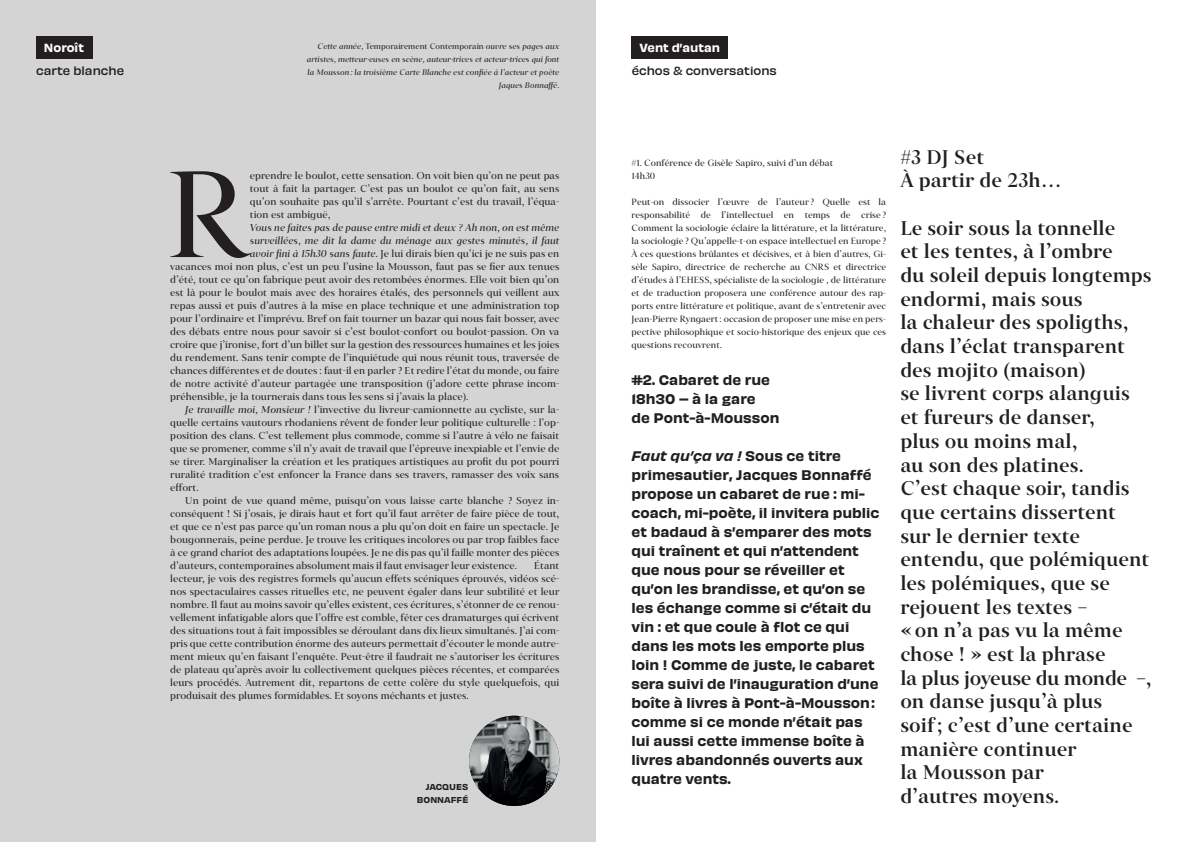
<style>
.page{position:relative;width:1191px;height:842px;background:#fff}
.page>*{position:absolute;margin:0;border:0;box-sizing:border-box;transform-origin:0 0}
.t1{font:121.4px "Carot Display";color:#231f20}
.t2{font:500 19.7px/23.7px "Carot Display";color:#231f20}
.t3{font:13px/19px "Obviously Semi";color:#231f20}
.t4{font:500 11px "Obviously";color:#231f20}
.t5{font:11px "Obviously Semi";color:#fff}
.t6{font:10px/13px "Carot Display";color:#231f20;text-align:justify}
.t7{font:italic 10px "Carot Display";color:#231f20}
.t8{font:9px/13px "Carot Display";color:#231f20}
.t9{font:italic 8px/13px "Carot Display";color:#231f20;text-align:right}
.t10{font:8px/13px "Obviously Semi";color:#231f20;text-align:right}
.s1{font-style:normal}
.s2{font-style:italic}
</style>
<div class="page">
<div style="left:0;top:0;width:595px;height:842px;background:#d5d4d5"></div>
<div style="left:36px;top:36px;width:56px;height:23px;background:#231f20"></div>
<div style="left:631px;top:36px;width:97px;height:23px;background:#231f20"></div>
<img style="left:469px;top:716px;width:90px;height:90px;border-radius:45px">
<p class="t5" style="left:44px;top:39px;width:42px">Noroît</p>
<p class="t9" style="left:317px;top:40px;width:243px">Cette année, <span class="s1">Temporairement Contemporain</span> ouvre ses pages aux</p>
<p class="t5" style="left:639px;top:39px;width:82px">Vent d’autan</p>
<p class="t9" style="left:307px;top:53px;width:254px">artistes, metteur·euses en scène, auteur·trices et acteur·trices qui font la Mousson: la troisième Carte Blanche est confiée à l’acteur et poète<br>Jaques Bonnaffé.</p>
<p class="t4" style="left:36px;top:62px;width:90px">carte blanche</p>
<p class="t4" style="left:631px;top:62px;width:147px">échos &amp; conversations</p>
<h1 class="t1" style="left:167px;top:147px;width:84px">R</h1>
<p class="t6" style="left:250px;top:170px;width:311px">eprendre le boulot, cette sensation. On voit bien qu’on ne peut pas tout à fait la partager. C’est pas un boulot ce qu’on fait, au sens qu’on souhaite pas qu’il s’arrête. Pourtant c’est du travail, l’équa&shy;tion est ambiguë,</p>
<p class="t7" style="left:250px;top:222px;width:311px">Vous ne faites pas de pause entre midi et deux ? Ah non, on est même</p>
<p class="t7" style="left:250px;top:235px;width:311px">surveillées, me dit la dame du ménage aux gestes minutés, il faut</p>
<p class="t6" style="left:250px;top:248px;width:311px"><span class="s2">avoir fini à 15h30 sans faute.</span> Je lui dirais bien qu’ici je ne suis pas en</p>
<p class="t6" style="left:170px;top:261px;width:390px">vacances moi non plus, c’est un peu l’usine la Mousson, faut pas se fier aux tenues</p>
<p class="t6" style="left:170px;top:274px;width:390px">d’été, tout ce qu’on fabrique peut avoir des retombées énormes. Elle voit bien qu’on</p>
<p class="t6" style="left:170px;top:287px;width:390px">est là pour le boulot mais avec des horaires étalés, des personnels qui veillent aux</p>
<p class="t6" style="left:170px;top:300px;width:390px">repas aussi et puis d’autres à la mise en place technique et une administration top</p>
<p class="t6" style="left:170px;top:313px;width:390px">pour l’ordinaire et l’imprévu. Bref on fait tourner un bazar qui nous fait bosser, avec</p>
<p class="t6" style="left:170px;top:326px;width:390px">des débats entre nous pour savoir si c’est boulot-confort ou boulot-passion. On va</p>
<p class="t6" style="left:170px;top:339px;width:390px">croire que j’ironise, fort d’un billet sur la gestion des ressources humaines et les joies</p>
<p class="t6" style="left:170px;top:352px;width:390px">du rendement. Sans tenir compte de l’inquiétude qui nous réunit tous, traversée de</p>
<p class="t6" style="left:170px;top:365px;width:390px">chances différentes et de doutes : faut-il en parler ? Et redire l’état du monde, ou faire</p>
<p class="t6" style="left:170px;top:378px;width:390px">de notre activité d’auteur partagée une transposition (j’adore cette phrase incom-</p>
<p class="t6" style="left:170px;top:391px;width:300px">préhensible, je la tournerais dans tous les sens si j’avais la place).</p>
<p class="t6" style="left:185px;top:404px;width:375px"><span class="s2">Je travaille moi, Monsieur !</span> l’invective du livreur-camionnette au cycliste, sur la-</p>
<p class="t6" style="left:170px;top:417px;width:390px">quelle certains vautours rhodaniens rêvent de fonder leur politique culturelle : l’op-</p>
<p class="t6" style="left:170px;top:430px;width:390px">position des clans. C’est tellement plus commode, comme si l’autre à vélo ne faisait</p>
<p class="t6" style="left:170px;top:443px;width:390px">que se promener, comme s’il n’y avait de travail que l’épreuve inexpiable et l’envie de</p>
<p class="t6" style="left:170px;top:456px;width:390px">se tirer. Marginaliser la création et les pratiques artistiques au profit du pot pourri</p>
<p class="t6" style="left:170px;top:469px;width:390px">ruralité tradition c’est enfoncer la France dans ses travers, ramasser des voix sans</p>
<p class="t6" style="left:170px;top:482px;width:30px">effort.</p>
<p class="t6" style="left:185px;top:495px;width:375px">Un point de vue quand même, puisqu’on vous laisse carte blanche ? Soyez in-</p>
<p class="t6" style="left:170px;top:508px;width:390px">conséquent ! Si j’osais, je dirais haut et fort qu’il faut arrêter de faire pièce de tout,</p>
<p class="t6" style="left:170px;top:521px;width:390px">et que ce n’est pas parce qu’un roman nous a plu qu’on doit en faire un spectacle. Je</p>
<p class="t6" style="left:170px;top:534px;width:390px">bougonnerais, peine perdue. Je trouve les critiques incolores ou par trop faibles face</p>
<p class="t6" style="left:170px;top:547px;width:390px">à ce grand chariot des adaptations loupées. Je ne dis pas qu’il faille monter des pièces</p>
<p class="t6" style="left:170px;top:560px;width:348px">d’auteurs, contemporaines absolument mais il faut envisager leur existence.</p>
<p class="t6" style="left:170px;top:560px;width:390px;text-indent:364px">Étant lecteur, je vois des registres formels qu’aucun effets scéniques éprouvés, vidéos scé&shy;nos spectaculaires casses rituelles etc, ne peuvent égaler dans leur subtilité et leur nombre. Il faut au moins savoir qu’elles existent, ces écritures, s’étonner de ce renou&shy;vellement infatigable alors que l’offre est comble, fêter ces dramaturges qui écrivent des situations tout à fait impossibles se déroulant dans dix lieux simultanés. J’ai com&shy;pris que cette contribution énorme des auteurs permettait d’écouter le monde autre&shy;ment mieux qu’en faisant l’enquête. Peut-être il faudrait ne s’autoriser les écritures de plateau qu’après avoir lu collectivement quelques pièces récentes, et comparées leurs procédés. Autrement dit, repartons de cette colère du style quelquefois, qui produisait des plumes formidables. Et soyons méchants et justes.</p>
<p class="t10" style="left:417px;top:780px;width:53px">JACQUES<br>BONNAFFÉ</p>
<p class="t8" style="left:631px;top:157px;width:203px">#1. Conférence de Gisèle Sapiro, suivi d’un débat<br>14h30</p>
<p class="t8" style="left:631px;top:196px;width:256px;text-align:justify">Peut-on dissocier l’œuvre de l’auteur ? Quelle est la responsabilité de l’intellectuel en temps de crise?<br>Comment la sociologie éclaire la littérature, et la littérature, la sociologie? Qu’appelle-t-on espace intellectuel en Europe?<br>À ces questions brûlantes et décisives, et à bien d’autres, Gi&shy;sèle Sapiro, directrice de recherche au CNRS et directrice d’études à l’EHESS, spécialiste de la sociologie , de littérature et de traduction proposera une conférence autour des rap&shy;ports entre littérature et politique, avant de s’entretenir avec Jean-Pierre Ryngaert: occasion de proposer une mise en pers&shy;pective philosophique et socio-historique des enjeux que ces questions recouvrent.</p>
<h3 class="t3" style="left:631px;top:369px;width:149px">#2. Cabaret de rue<br>18h30 – à la gare<br>de Pont-à-Mousson</h3>
<p class="t3" style="left:631px;top:445px;width:249px"><span class="s2">Faut qu’ça va !</span> Sous ce titre primesautier, Jacques Bonnaffé propose un cabaret de rue : mi&shy;coach, mi-poète, il invitera public et badaud à s’emparer des mots qui traînent et qui n’attendent que nous pour se réveiller et qu’on les brandisse, et qu’on se les échange comme si c’était du vin : et que coule à flot ce qui dans les mots les emporte plus loin ! Comme de juste, le cabaret sera suivi de l’inauguration d’une boîte à livres à Pont-à-Mousson: comme si ce monde n’était pas lui aussi cette immense boîte à livres abandonnés ouverts aux quatre vents.</p>
<h2 class="t2" style="left:900px;top:146px;width:163px">#3 DJ Set<br>À partir de 23h…</h2>
<p class="t2" style="left:900px;top:217px;width:253px">Le soir sous la tonnelle<br>et les tentes, à l’ombre<br>du soleil depuis longtemps endormi, mais sous<br>la chaleur des spoligths, dans l’éclat transparent des mojito (maison)<br>se livrent corps alanguis et fureurs de danser,<br>plus ou moins mal,<br>au son des platines.<br>C’est chaque soir, tandis que certains dissertent<br>sur le dernier texte entendu, que polémiquent les polémiques, que se rejouent les textes –<br>«on n’a pas vu la même chose ! » est la phrase<br>la plus joyeuse du monde –, on danse jusqu’à plus<br>soif; c’est d’une certaine manière continuer<br>la Mousson par<br>d’autres moyens.</p>
</div>
